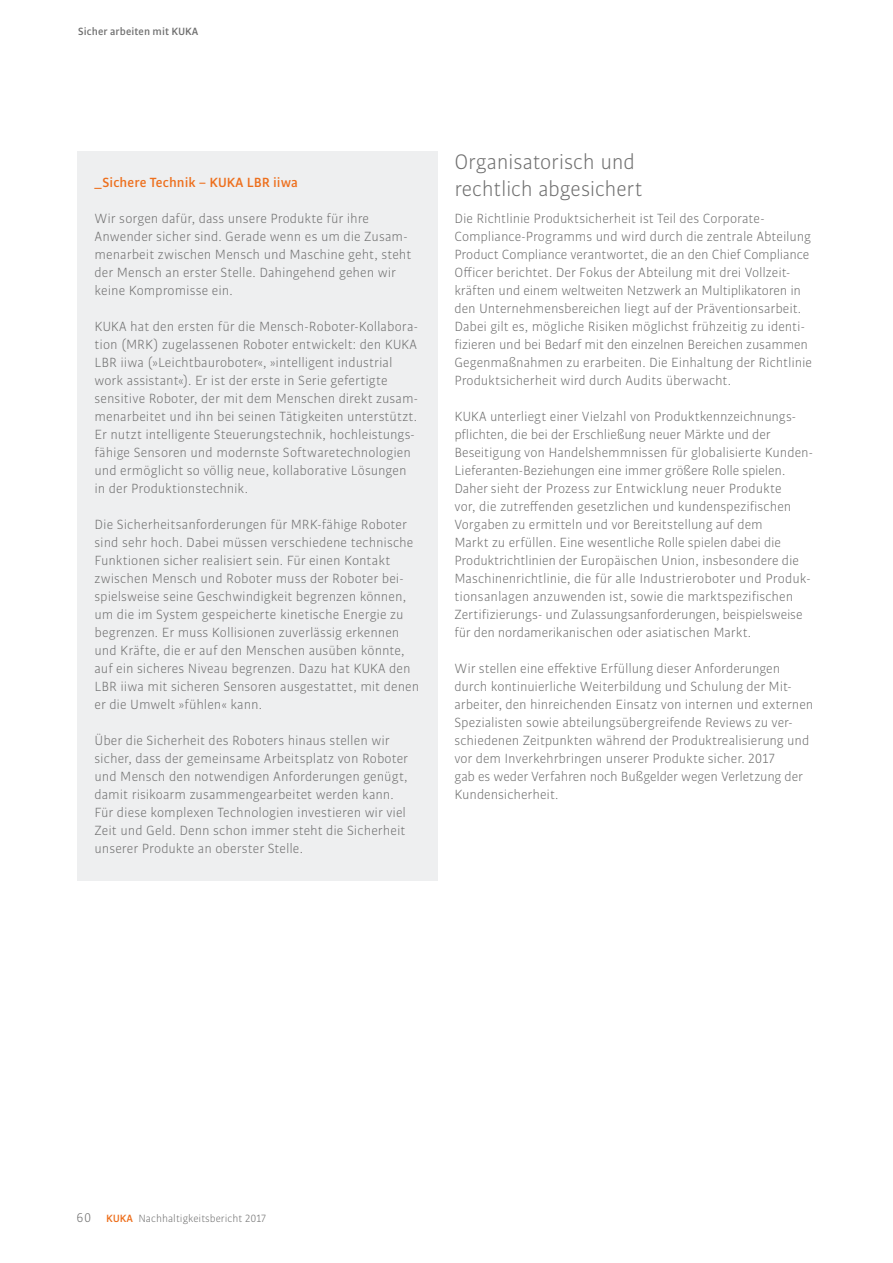
<style>
.page{position:relative;width:893px;height:1263px;background:#fff}
.page>*{position:absolute;margin:0;border:0;box-sizing:border-box;transform-origin:0 0}
.t1{font:22.5px/27px "KUKA Bulo";letter-spacing:-.01em;color:#6f6f6f}
.t2{font:14.25px/18px "KUKA Bulo";color:#6f6f6f}
.t3{font:700 14.25px "KUKA Bulo";letter-spacing:.005em;color:#ed6f1d}
.t4{font:11.25px "KUKA Bulo";color:#6f6f6f}
.t5{font:700 11.25px "KUKA Bulo";letter-spacing:.005em;color:#6f6f6f}
.s1{font-size:13.5px}
.s2{font-weight:700;color:#ed6f1d}
</style>
<div class="page">
<div style="left:77px;top:151px;width:360px;height:729px;background:#eeeff0"></div>
<p class="t5" style="left:78px;top:24px;width:122px">Sicher arbeiten mit KUKA</p>
<p class="t3" style="left:95px;top:173px;width:205px">_Sichere Technik – KUKA LBR iiwa</p>
<p class="t2" style="left:95px;top:209px;width:318px">Wir sorgen dafür, dass unsere Produkte für ihre Anwender sicher sind. Gerade wenn es um die Zusam&shy;menarbeit zwischen Mensch und Maschine geht, steht der Mensch an erster Stelle. Dahingehend gehen wir keine Kompromisse ein.</p>
<p class="t2" style="left:95px;top:317px;width:325px">KUKA hat den ersten für die Mensch-Roboter-Kollabora&shy;tion (MRK) zugelassenen Roboter entwickelt: den KUKA LBR iiwa (»Leichtbauroboter«, »intelligent industrial work assistant«). Er ist der erste in Serie gefertigte sensitive Roboter, der mit dem Menschen direkt zusam&shy;menarbeitet und ihn bei seinen Tätigkeiten unterstützt.<br>Er nutzt intelligente Steuerungstechnik, hochleistungs&shy;fähige Sensoren und modernste Softwaretechnologien und ermöglicht so völlig neue, kollaborative Lösungen in der Produktionstechnik.</p>
<p class="t2" style="left:95px;top:515px;width:326px">Die Sicherheitsanforderungen für MRK-fähige Roboter sind sehr hoch. Dabei müssen verschiedene technische Funktionen sicher realisiert sein. Für einen Kontakt zwischen Mensch und Roboter muss der Roboter bei&shy;spielsweise seine Geschwindigkeit begrenzen können, um die im System gespeicherte kinetische Energie zu begrenzen. Er muss Kollisionen zuverlässig erkennen und Kräfte, die er auf den Menschen ausüben könnte, auf ein sicheres Niveau begrenzen. Dazu hat KUKA den LBR iiwa mit sicheren Sensoren ausgestattet, mit denen er die Umwelt »fühlen« kann.</p>
<p class="t2" style="left:95px;top:731px;width:315px">Über die Sicherheit des Roboters hinaus stellen wir sicher, dass der gemeinsame Arbeitsplatz von Roboter und Mensch den notwendigen Anforderungen genügt, damit risikoarm zusammengearbeitet werden kann.<br>Für diese komplexen Technologien investieren wir viel Zeit und Geld. Denn schon immer steht die Sicherheit unserer Produkte an oberster Stelle.</p>
<h1 class="t1" style="left:454px;top:148px;width:190px">Organisatorisch und rechtlich abgesichert</h1>
<p class="t2" style="left:454px;top:209px;width:359px">Die Richtlinie Produktsicherheit ist Teil des Corporate-Compliance-Programms und wird durch die zentrale Abteilung Product Compliance verantwortet, die an den Chief Compliance Officer berichtet. Der Fokus der Abteilung mit drei Vollzeit&shy;kräften und einem weltweiten Netzwerk an Multiplikatoren in den Unternehmensbereichen liegt auf der Präventionsarbeit.<br>Dabei gilt es, mögliche Risiken möglichst frühzeitig zu identi&shy;fizieren und bei Bedarf mit den einzelnen Bereichen zusammen Gegenmaßnahmen zu erarbeiten. Die Einhaltung der Richtlinie Produktsicherheit wird durch Audits überwacht.</p>
<p class="t2" style="left:454px;top:407px;width:360px">KUKA unterliegt einer Vielzahl von Produktkennzeichnungs&shy;pflichten, die bei der Erschließung neuer Märkte und der Beseitigung von Handelshemmnissen für globalisierte Kunden-Lieferanten-Beziehungen eine immer größere Rolle spielen.<br>Daher sieht der Prozess zur Entwicklung neuer Produkte<br>vor, die zutreffenden gesetzlichen und kundenspezifischen Vorgaben zu ermitteln und vor Bereitstellung auf dem<br>Markt zu erfüllen. Eine wesentliche Rolle spielen dabei die Produktrichtlinien der Europäischen Union, insbesondere die Maschinenrichtlinie, die für alle Industrieroboter und Produk&shy;tionsanlagen anzuwenden ist, sowie die marktspezifischen Zertifizierungs- und Zulassungsanforderungen, beispielsweise für den nordamerikanischen oder asiatischen Markt.</p>
<p class="t2" style="left:454px;top:659px;width:361px">Wir stellen eine effektive Erfüllung dieser Anforderungen durch kontinuierliche Weiterbildung und Schulung der Mit&shy;arbeiter, den hinreichenden Einsatz von internen und externen Spezialisten sowie abteilungsübergreifende Reviews zu ver&shy;schiedenen Zeitpunkten während der Produktrealisierung und vor dem Inverkehrbringen unserer Produkte sicher. 2017<br>gab es weder Verfahren noch Bußgelder wegen Verletzung der Kundensicherheit.</p>
<p class="t4" style="left:77px;top:1212px;width:191px"><span class="s1">60</span> <span class="s2">KUKA</span> Nachhaltigkeitsbericht 2017</p>
</div>
